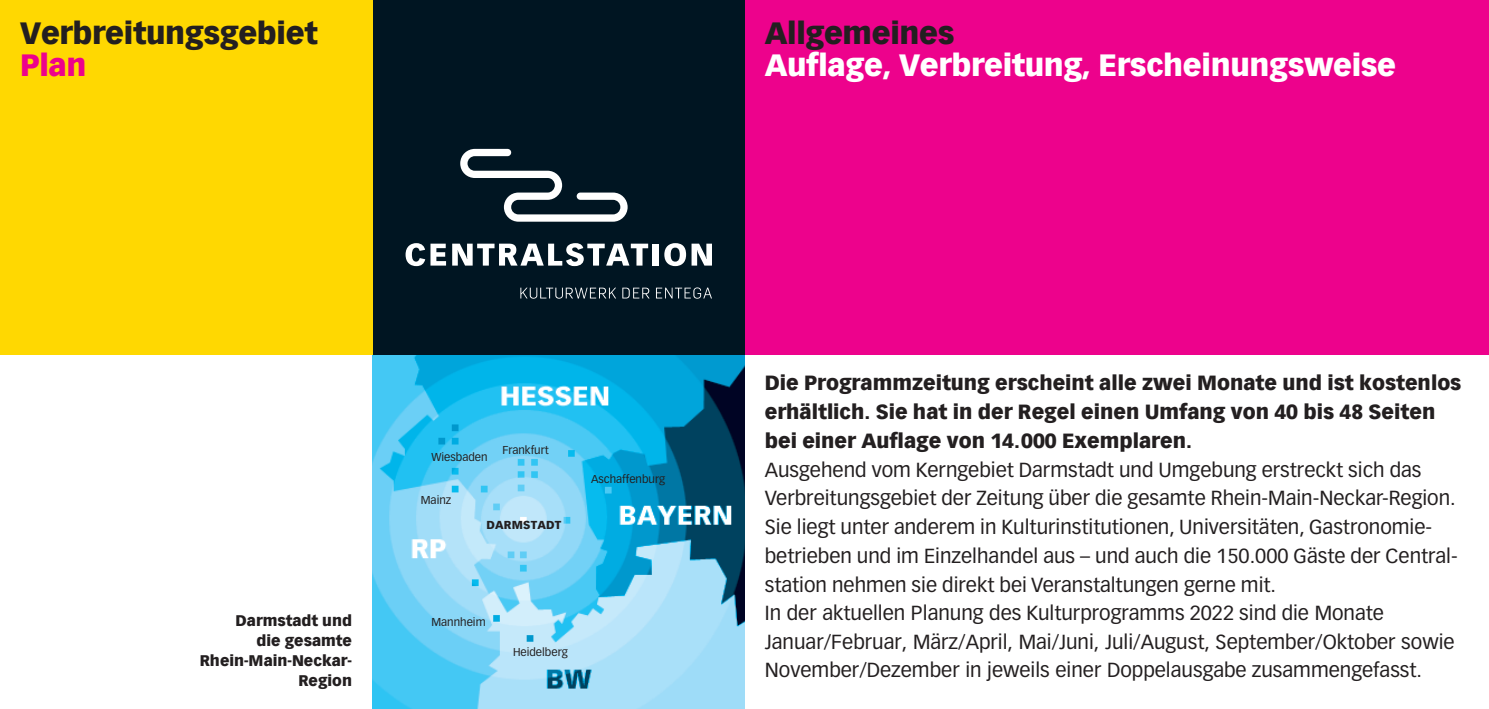
<style>
.page{position:relative;width:1489px;height:709px;background:#fff}
.page>*{position:absolute;margin:0;border:0;box-sizing:border-box;transform-origin:0 0}
.t1{font:900 30px "Vectora Com";letter-spacing:-.01em;color:#fff}
.t2{font:900 30px "Vectora Com";letter-spacing:-.01em;color:#231f20}
.t3{font:900 30px "Vectora Com";color:#ed028c}
.t4{font:20px/28.5px "Vectora LT Std";color:#231f20}
.t5{font:900 20px/28.8px "Vectora Com";color:#231f20}
.t6{font:900 15px/20px "Vectora Com";color:#231f20;text-align:right}
.t7{font:11.25px "Vectora LT Std";color:#231f20}
.t8{font:900 11.25px "Vectora Com";letter-spacing:.015em;color:#231f20}
</style>
<div class="page">
<img style="left:372px;top:354px;width:372px;height:355px">
<div style="left:744px;top:0;width:744px;height:354px;background:#ed028c"></div>
<div style="left:372px;top:0;width:372px;height:354px;background:#001522"></div>
<svg style="left:460px;top:149px;width:167px;height:73px"></svg>
<svg style="left:405px;top:243px;width:41px;height:23px"></svg>
<svg style="left:452px;top:243px;width:196px;height:23px"></svg>
<div style="left:652px;top:244px;width:6px;height:21px;background:#fff"></div>
<svg style="left:664px;top:243px;width:48px;height:23px"></svg>
<svg style="left:520px;top:288px;width:96px;height:11px"></svg>
<svg style="left:622px;top:288px;width:27px;height:10px"></svg>
<svg style="left:656px;top:287px;width:56px;height:12px"></svg>
<div style="left:0;top:0;width:372px;height:354px;background:#ffd801"></div>
<h1 class="t2" style="left:20px;top:14px;width:299px">Verbreitungsgebiet</h1>
<h1 class="t3" style="left:20px;top:47px;width:68px">Plan</h1>
<h1 class="t2" style="left:764px;top:14px;width:191px">Allgemeines</h1>
<h1 class="t1" style="left:764px;top:47px;width:633px">Auflage, Verbreitung, Erscheinungsweise</h1>
<p class="t6" style="left:200px;top:611px;width:154px">Darmstadt und<br>die gesamte<br>Rhein-Main-Neckar-<br>Region</p>
<p class="t7" style="left:431px;top:451px;width:58px">Wiesbaden</p>
<p class="t7" style="left:421px;top:493px;width:32px">Mainz</p>
<p class="t7" style="left:502px;top:444px;width:48px">Frankfurt</p>
<p class="t8" style="left:486px;top:518px;width:76px">DARMSTADT</p>
<p class="t7" style="left:591px;top:472px;width:76px">Aschaffenburg</p>
<p class="t7" style="left:431px;top:615px;width:56px">Mannheim</p>
<p class="t7" style="left:513px;top:646px;width:56px">Heidelberg</p>
<p class="t5" style="left:764px;top:368px;width:698px">Die Programmzeitung erscheint alle zwei Monate und ist kostenlos erhältlich. Sie hat in der Regel einen Umfang von 40 bis 48 Seiten bei einer Auflage von 14.000 Exem plaren.</p>
<p class="t4" style="left:764px;top:455px;width:694px">Ausgehend vom Kerngebiet Darm stadt und Umgebung erstreckt sich das Verbreitungsgebiet der Zeitung über die gesamte Rhein-Main-Neckar-Region.<br>Sie liegt unter anderem in Kulturinstitutionen, Universitäten, Gastronomie&shy;betrieben und im Einzelhandel aus – und auch die 150.000 Gäste der Central&shy;station nehmen sie direkt bei Veranstaltungen gerne mit.<br>In der aktuellen Planung des Kulturprogramms 2022 sind die Monate Januar/Februar, März/April, Mai/Juni, Juli/August, September/Oktober sowie November/Dezember in jeweils einer Doppelausgabe zusammengefasst.</p>
</div>
